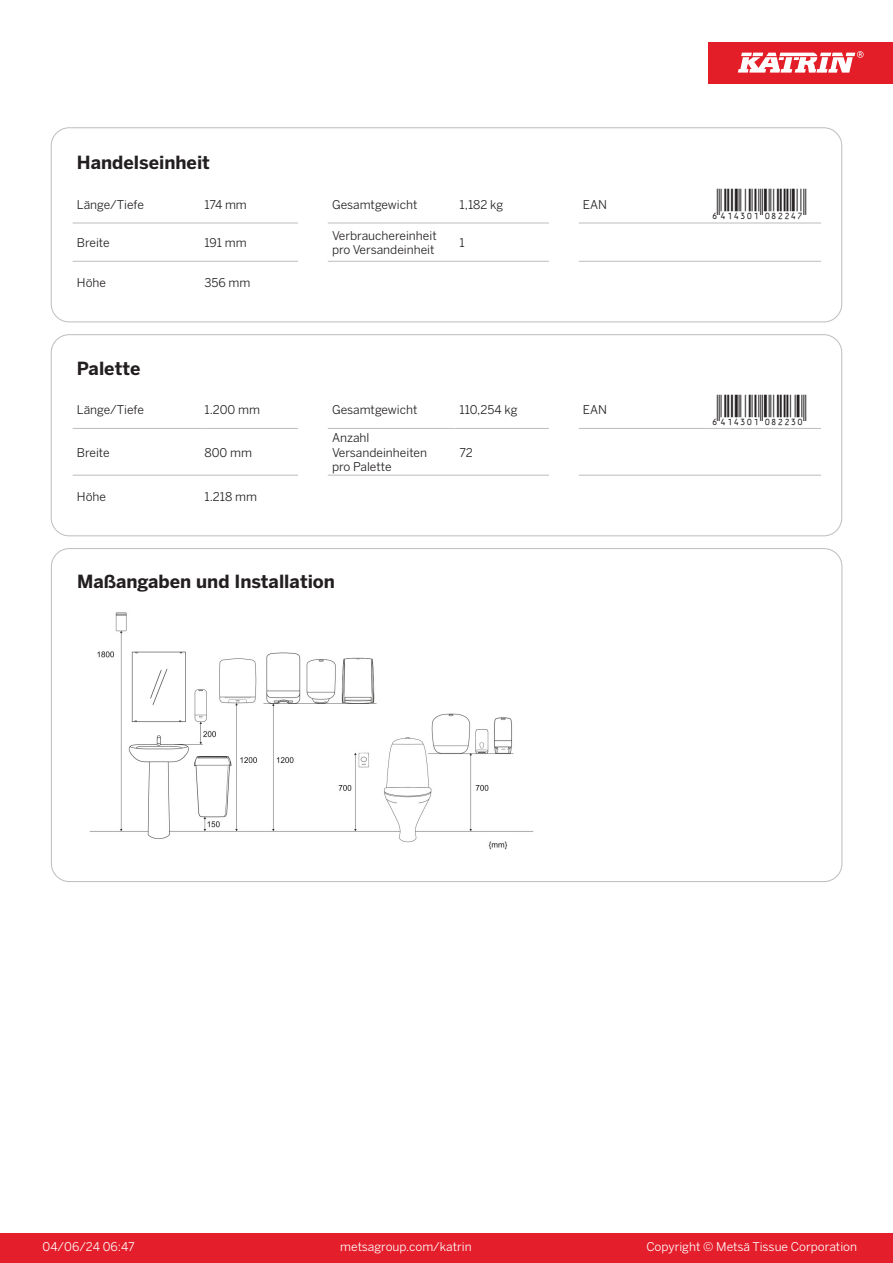
<style>
.page{position:relative;width:893px;height:1263px;background:#fff}
.page>*{position:absolute;margin:0;border:0;box-sizing:border-box;transform-origin:0 0}
.T_EAN{font:30px "Viisas EAN Matala";color:#231f20}
.T_TableHeader{font:700 18px "Benton Sans";color:#231f20}
.T_TableBody{font:12px/14.4px "Benton Sans";color:#231f20}
.t1{font:12px "Benton Sans";color:#fff}
</style>
<div class="page">
<div style="left:0;top:1233px;width:893px;height:30px;background:#e41e2b"></div>
<div style="left:708px;top:43px;width:185px;height:41px;background:#e31e28"></div>
<svg style="left:738px;top:51px;width:126px;height:22px"></svg>
<hr style="left:73px;top:223px;width:127px;height:1px;background:#bcbdc0">
<hr style="left:200px;top:223px;width:98px;height:1px;background:#bcbdc0">
<hr style="left:328px;top:223px;width:127px;height:1px;background:#bcbdc0">
<hr style="left:455px;top:223px;width:94px;height:1px;background:#bcbdc0">
<hr style="left:579px;top:223px;width:127px;height:1px;background:#bcbdc0">
<hr style="left:706px;top:223px;width:115px;height:1px;background:#bcbdc0">
<hr style="left:73px;top:261px;width:127px;height:1px;background:#bcbdc0">
<hr style="left:200px;top:261px;width:98px;height:1px;background:#bcbdc0">
<hr style="left:328px;top:261px;width:127px;height:1px;background:#bcbdc0">
<hr style="left:455px;top:261px;width:94px;height:1px;background:#bcbdc0">
<hr style="left:579px;top:261px;width:127px;height:1px;background:#bcbdc0">
<hr style="left:706px;top:261px;width:115px;height:1px;background:#bcbdc0">
<div style="left:51px;top:128px;width:791px;height:194px;border:1px solid #bcbdc0;border-radius:18px"></div>
<hr style="left:73px;top:428px;width:127px;height:1px;background:#bcbdc0">
<hr style="left:200px;top:428px;width:98px;height:1px;background:#bcbdc0">
<hr style="left:328px;top:428px;width:127px;height:1px;background:#bcbdc0">
<hr style="left:455px;top:428px;width:94px;height:1px;background:#bcbdc0">
<hr style="left:579px;top:428px;width:127px;height:1px;background:#bcbdc0">
<hr style="left:706px;top:428px;width:115px;height:1px;background:#bcbdc0">
<hr style="left:73px;top:475px;width:127px;height:1px;background:#bcbdc0">
<hr style="left:200px;top:475px;width:98px;height:1px;background:#bcbdc0">
<hr style="left:328px;top:475px;width:127px;height:1px;background:#bcbdc0">
<hr style="left:455px;top:475px;width:94px;height:1px;background:#bcbdc0">
<hr style="left:579px;top:475px;width:127px;height:1px;background:#bcbdc0">
<hr style="left:706px;top:475px;width:115px;height:1px;background:#bcbdc0">
<div style="left:51px;top:334px;width:791px;height:202px;border:1px solid #bcbdc0;border-radius:18px"></div>
<img style="left:89px;top:612px;width:445px;height:238px">
<p class="T_TableHeader" style="left:77px;top:151px;width:135px">Handelseinheit</p>
<p class="T_TableBody" style="left:77px;top:197px;width:68px">Länge/Tiefe</p>
<p class="T_TableBody" style="left:204px;top:197px;width:44px">174 mm</p>
<p class="T_TableBody" style="left:332px;top:197px;width:87px">Gesamtgewicht</p>
<p class="T_TableBody" style="left:460px;top:197px;width:45px">1,182 kg</p>
<p class="T_TableBody" style="left:583px;top:197px;width:26px">EAN</p>
<p class="T_EAN" style="left:710px;top:188px;width:97px">*6414301082247*</p>
<p class="T_TableBody" style="left:77px;top:235px;width:34px">Breite</p>
<p class="T_TableBody" style="left:204px;top:235px;width:44px">191 mm</p>
<p class="T_TableBody" style="left:332px;top:228px;width:106px">Verbrauchereinheit pro Versandeinheit</p>
<p class="T_TableBody" style="left:460px;top:235px;width:7px">1</p>
<p class="T_TableBody" style="left:77px;top:276px;width:31px">Höhe</p>
<p class="T_TableBody" style="left:204px;top:276px;width:48px">356 mm</p>
<p class="T_TableHeader" style="left:77px;top:357px;width:65px">Palette</p>
<p class="T_TableBody" style="left:77px;top:402px;width:68px">Länge/Tiefe</p>
<p class="T_TableBody" style="left:204px;top:402px;width:57px">1.200 mm</p>
<p class="T_TableBody" style="left:332px;top:402px;width:87px">Gesamtgewicht</p>
<p class="T_TableBody" style="left:460px;top:402px;width:59px">110,254 kg</p>
<p class="T_TableBody" style="left:583px;top:402px;width:26px">EAN</p>
<p class="T_EAN" style="left:710px;top:394px;width:97px">*6414301082230*</p>
<p class="T_TableBody" style="left:77px;top:445px;width:34px">Breite</p>
<p class="T_TableBody" style="left:204px;top:445px;width:49px">800 mm</p>
<p class="T_TableBody" style="left:332px;top:431px;width:97px">Anzahl<br>Versandeinheiten</p>
<p class="T_TableBody" style="left:332px;top:459px;width:61px">pro Palette</p>
<p class="T_TableBody" style="left:460px;top:445px;width:15px">72</p>
<p class="T_TableBody" style="left:77px;top:490px;width:31px">Höhe</p>
<p class="T_TableBody" style="left:204px;top:490px;width:54px">1.218 mm</p>
<p class="T_TableHeader" style="left:77px;top:571px;width:259px">Maßangaben und Installation</p>
<p class="t1" style="left:43px;top:1239px;width:94px">04/06/24 06:47</p>
<p class="t1" style="left:340px;top:1239px;width:133px">metsagroup.com/katrin</p>
<p class="t1" style="left:646px;top:1239px;width:212px">Copyright © Metsä Tissue Corporation</p>
</div>
